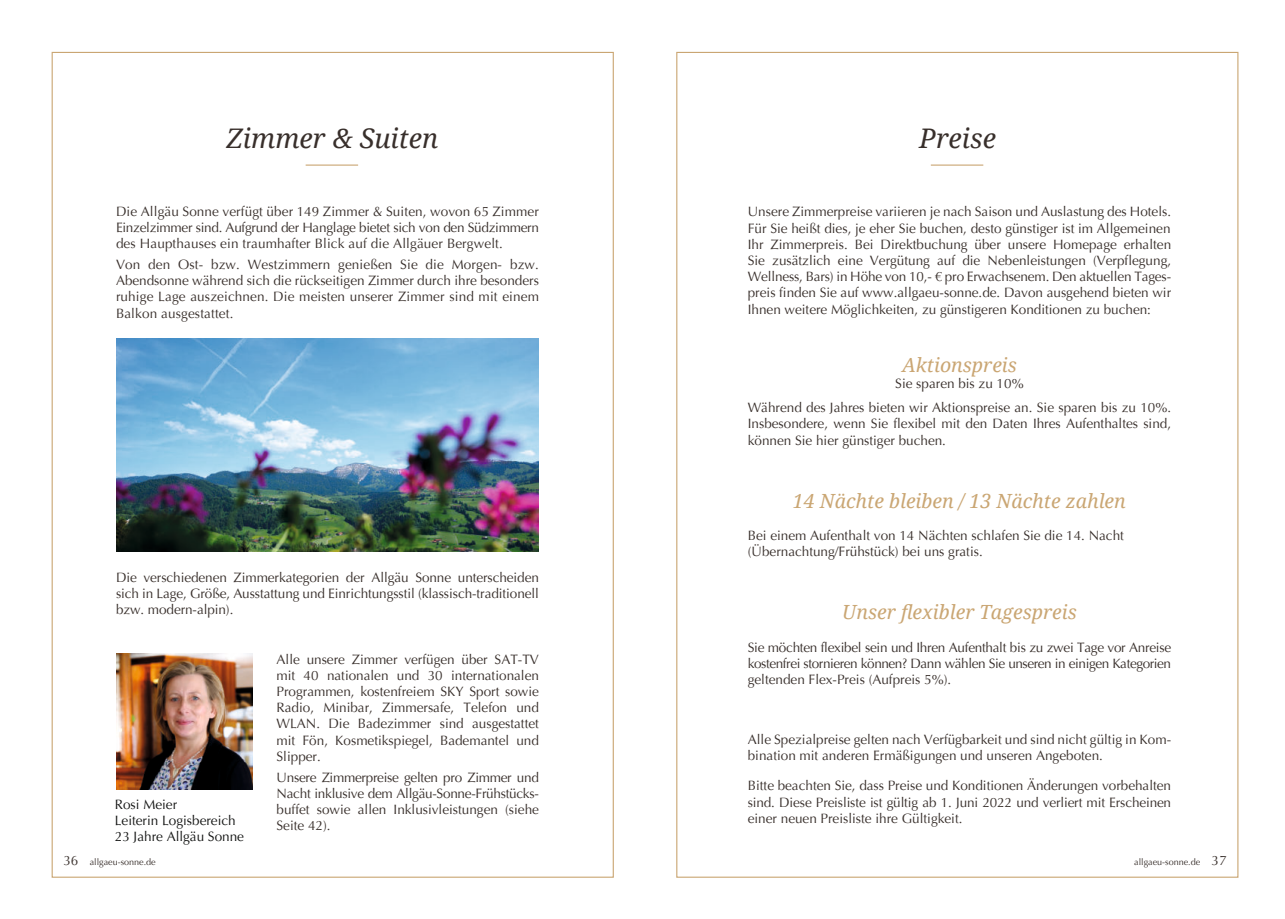
<style>
.page{position:relative;width:1285px;height:919px;background:#fff}
.page>*{position:absolute;margin:0;border:0;box-sizing:border-box;transform-origin:0 0}
.t1{font:italic 27px "Noto Serif";color:#382f2b}
.t2{font:italic 19.5px "Noto Serif";color:#caa673}
.t3{font:13.5px/16.2px "Optima";color:#382f2b;text-align:justify}
.t4{font:13.5px/16.2px "Optima";color:#131413}
.t5{font:9px "Optima";color:#382f2b}
.s1{font-size:13.5px}
</style>
<div class="page">
<hr style="left:305px;top:164px;width:53px;height:2px;background:#caa673">
<hr style="left:930px;top:164px;width:53px;height:2px;background:#caa673">
<img style="left:116px;top:653px;width:136px;height:136px">
<img style="left:116px;top:339px;width:423px;height:212px">
<h1 class="t1" style="left:226px;top:127px;width:213px">Zimmer &amp; Suiten</h1>
<p class="t3" style="left:116px;top:204px;width:424px">Die Allgäu Sonne verfügt über 149 Zimmer &amp; Suiten, wovon 65 Zimmer Einzelzimmer sind. Aufgrund der Hanglage bietet sich von den Südzimmern des Haupthauses ein traumhafter Blick auf die Allgäuer Bergwelt.</p>
<p class="t3" style="left:116px;top:257px;width:424px">Von den Ost- bzw. Westzimmern genießen Sie die Morgen- bzw.<br>Abendsonne während sich die rückseitigen Zimmer durch ihre besonders ruhige Lage auszeichnen. Die meisten unserer Zimmer sind mit einem Balkon ausgestattet.</p>
<p class="t3" style="left:116px;top:570px;width:424px">Die verschiedenen Zimmerkategorien der Allgäu Sonne unterscheiden sich in Lage, Größe, Ausstattung und Einrichtungsstil (klassisch-traditionell bzw. modern-alpin).</p>
<p class="t4" style="left:115px;top:797px;width:131px">Rosi Meier<br>Leiterin Logisbereich<br>23 Jahre Allgäu Sonne</p>
<p class="t3" style="left:276px;top:652px;width:264px">Alle unsere Zimmer verfügen über SAT-TV mit 40 nationalen und 30 internationalen Programmen, kostenfreiem SKY Sport sowie Radio, Minibar, Zimmersafe, Telefon und WLAN. Die Badezimmer sind ausgestattet mit Fön, Kosmetikspiegel, Bademantel und Slipper.</p>
<p class="t3" style="left:276px;top:770px;width:264px">Unsere Zimmerpreise gelten pro Zimmer und Nacht inklusive dem Allgäu-Sonne-Frühstücks&shy;buffet sowie allen Inklusivleistungen (siehe Seite 42).</p>
<h1 class="t1" style="left:919px;top:127px;width:78px">Preise</h1>
<p class="t3" style="left:747px;top:205px;width:425px">Unsere Zimmerpreise variieren je nach Saison und Auslastung des Hotels.<br>Für Sie heißt dies, je eher Sie buchen, desto günstiger ist im Allgemeinen Ihr Zimmerpreis. Bei Direktbuchung über unsere Homepage erhalten Sie zusätzlich eine Vergütung auf die Nebenleistungen (Verpflegung, Wellness, Bars) in Höhe von 10,- € pro Erwachsenem. Den aktuellen Tages&shy;preis finden Sie auf www.allgaeu-sonne.de. Davon ausgehend bieten wir Ihnen weitere Möglichkeiten, zu günstigeren Konditionen zu buchen:</p>
<h2 class="t2" style="left:901px;top:357px;width:116px">Aktionspreis</h2>
<p class="t3" style="left:747px;top:373px;width:425px;line-height:24px;text-align:center">Sie sparen bis zu 10%<br>Während des Jahres bieten wir Aktionspreise an. Sie sparen bis zu 10%.</p>
<p class="t3" style="left:747px;top:417px;width:425px">Insbesondere, wenn Sie flexibel mit den Daten Ihres Aufenthaltes sind, können Sie hier günstiger buchen.</p>
<h2 class="t2" style="left:792px;top:492px;width:334px">14 Nächte bleiben / 13 Nächte zahlen</h2>
<p class="t3" style="left:747px;top:528px;width:377px">Bei einem Aufenthalt von 14 Nächten schlafen Sie die 14. Nacht (Übernachtung/Frühstück) bei uns gratis.</p>
<h2 class="t2" style="left:842px;top:598px;width:236px">Unser flexibler Tagespreis</h2>
<p class="t3" style="left:747px;top:640px;width:425px">Sie möchten flexibel sein und Ihren Aufenthalt bis zu zwei Tage vor Anreise kostenfrei stornieren können? Dann wählen Sie unseren in einigen Kategorien geltenden Flex-Preis (Aufpreis 5%).</p>
<p class="t3" style="left:747px;top:732px;width:425px">Alle Spezialpreise gelten nach Verfügbarkeit und sind nicht gültig in Kom&shy;bination mit anderen Ermäßigungen und unseren Angeboten.</p>
<p class="t3" style="left:747px;top:778px;width:425px">Bitte beachten Sie, dass Preise und Konditionen Änderungen vorbehalten sind. Diese Preisliste ist gültig ab 1. Juni 2022 und verliert mit Erscheinen einer neuen Preisliste ihre Gültigkeit.</p>
<p class="t5" style="left:63px;top:858px;width:94px"><span class="s1">36</span> allgaeu-sonne.de</p>
<p class="t5" style="left:1133px;top:858px;width:94px">allgaeu-sonne.de <span class="s1">37</span></p>
</div>
